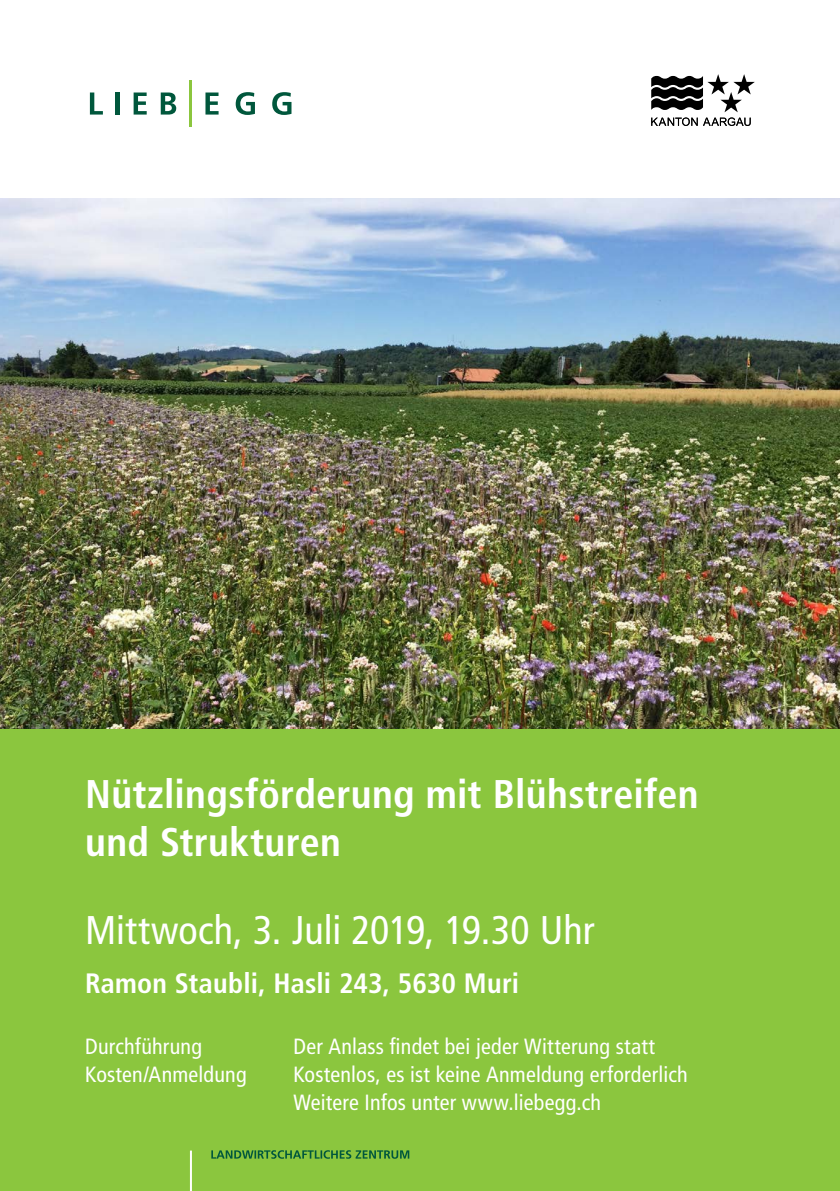
<style>
.page{position:relative;width:840px;height:1191px;background:#fff}
.page>*{position:absolute;margin:0;border:0;box-sizing:border-box;transform-origin:0 0}
.t1{font:700 condensed 40px/48px "Frutiger LT Std";letter-spacing:.005em;color:#fff}
.t2{font:condensed 40px "Frutiger LT Std";color:#fff}
.t3{font:700 condensed 28px "Frutiger LT Std";letter-spacing:.005em;color:#fff}
.t4{font:condensed 22px "Frutiger LT Std";letter-spacing:.01em;color:#fff}
</style>
<div class="page">
<img style="left:0;top:198px;width:839px;height:531px">
<div style="left:0;top:729px;width:839px;height:462px;background:#8bc63e"></div>
<svg style="left:90px;top:92px;width:13px;height:23px"></svg>
<hr style="left:115px;top:92px;width:4px;height:23px;background:#00573c">
<svg style="left:133px;top:92px;width:14px;height:23px"></svg>
<svg style="left:161px;top:92px;width:15px;height:23px"></svg>
<svg style="left:205px;top:92px;width:13px;height:23px"></svg>
<svg style="left:235px;top:92px;width:20px;height:23px"></svg>
<svg style="left:272px;top:92px;width:19px;height:23px"></svg>
<hr style="left:189px;top:80px;width:2px;height:47px;background:#8bc63e">
<svg style="left:651px;top:74px;width:103px;height:52px"></svg>
<svg style="left:211px;top:1150px;width:198px;height:8px"></svg>
<hr style="left:190px;top:1150px;width:2px;height:41px;background:#fff">
<p class="t1" style="left:85px;top:770px;width:614px">Nützlingsförderung mit Blühstreifen und Strukturen</p>
<p class="t2" style="left:85px;top:907px;width:511px">Mittwoch, 3. Juli 2019, 19.30 Uhr</p>
<p class="t3" style="left:85px;top:967px;width:435px">Ramon Staubli, Hasli 243, 5630 Muri</p>
<p class="t4" style="left:85px;top:1033px;width:118px">Durchführung</p>
<p class="t4" style="left:293px;top:1033px;width:363px">Der Anlass findet bei jeder Witterung statt</p>
<p class="t4" style="left:85px;top:1061px;width:163px">Kosten/Anmeldung</p>
<p class="t4" style="left:293px;top:1061px;width:395px">Kostenlos, es ist keine Anmeldung erforderlich</p>
<p class="t4" style="left:293px;top:1089px;width:309px">Weitere Infos unter www.liebegg.ch</p>
</div>
